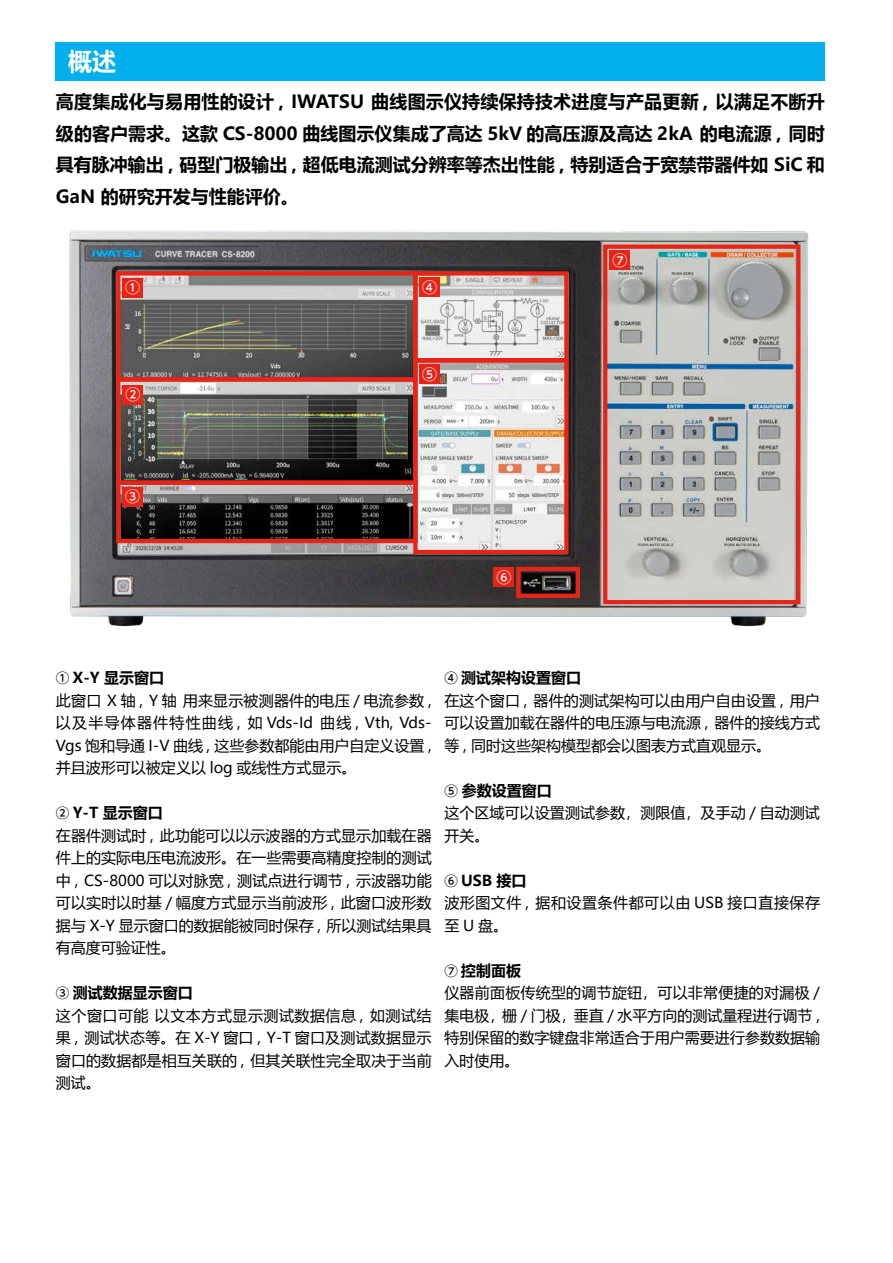
<style>
.page{position:relative;width:893px;height:1263px;background:#fff}
.page>*{position:absolute;margin:0;border:0;box-sizing:border-box;transform-origin:0 0}
.t1{font:700 24px "Microsoft Ya Hei";color:#fff}
.t2{font:700 18px/31.5px "Microsoft Ya Hei";color:#000;text-align:justify}
.t3{font:15px/22.5px "Microsoft Ya Hei";letter-spacing:.005em;color:#000}
.t4{font:15px/22.5px "Microsoft Ya Hei";letter-spacing:.035em;color:#000}
.t5{font:500 15px "UD Shin Go Pr 6";color:#fff}
.s1{font-family:"UD Shin Go Pr 6";font-weight:500;font-size:13.5px}
.s2{font-weight:700}
</style>
<div class="page">
<div style="left:55px;top:43px;width:770px;height:38px;background:#00afec"></div>
<img style="left:69px;top:230px;width:740px;height:397px">
<div style="left:413px;top:271px;width:155px;height:92px;border:4px solid #e72418"></div>
<div style="left:603px;top:244px;width:197px;height:360px;border:4px solid #e72418"></div>
<div style="left:610px;top:251px;width:20px;height:19px;background:#e72418"></div>
<div style="left:413px;top:358px;width:155px;height:196px;border:4px solid #e72418"></div>
<div style="left:419px;top:365px;width:21px;height:19px;background:#e72418"></div>
<div style="left:419px;top:277px;width:21px;height:20px;background:#e72418"></div>
<div style="left:116px;top:271px;width:302px;height:110px;border:4px solid #e72418"></div>
<div style="left:116px;top:377px;width:302px;height:108px;border:4px solid #e72418"></div>
<div style="left:116px;top:480px;width:302px;height:63px;border:4px solid #e72418"></div>
<div style="left:122px;top:278px;width:21px;height:20px;background:#e72418"></div>
<div style="left:122px;top:385px;width:21px;height:19px;background:#e72418"></div>
<div style="left:122px;top:487px;width:21px;height:19px;background:#e72418"></div>
<div style="left:516px;top:567px;width:64px;height:31px;border:4px solid #e72418"></div>
<div style="left:494px;top:567px;width:20px;height:20px;background:#e72418"></div>
<h1 class="t1" style="left:68px;top:45px;width:49px">概述</h1>
<p class="t2" style="left:56px;top:85px;width:770px">高度集成化与易用性的设计 , IWATSU 曲线图示仪持续保持技术进度与产品更新 , 以满足不断升级的客户需求。这款 CS-8000 曲线图示仪集成了高达 5kV 的高压源及高达 2kA 的电流源 , 同时具有脉冲输出 , 码型门极输出 , 超低电流测试分辨率等杰出性能 , 特别适合于宽禁带器件如 SiC 和GaN 的研究开发与性能评价。</p>
<p class="t5" style="left:125px;top:276px;width:16px">①</p>
<p class="t5" style="left:422px;top:275px;width:16px">④</p>
<p class="t5" style="left:125px;top:382px;width:16px">②</p>
<p class="t5" style="left:125px;top:484px;width:16px">③</p>
<p class="t5" style="left:422px;top:362px;width:16px">⑤</p>
<p class="t5" style="left:497px;top:565px;width:16px">⑥</p>
<p class="t5" style="left:612px;top:248px;width:16px">⑦</p>
<p class="t3" style="left:56px;top:666px;width:377px"><span class="s1">①</span> <span class="s2">X-Y 显示窗口<br></span>此窗口 X 轴 , Y 轴 用来显示被测器件的电压 / 电流参数 ,以及半导体器件特性曲线 , 如 Vds-Id 曲线 , Vth, Vds-<br>Vgs 饱和导通 I-V 曲线 , 这些参数都能由用户自定义设置 ,并且波形可以被定义以 log 或线性方式显示。</p>
<p class="t3" style="left:56px;top:801px;width:377px"><span class="s1">②</span> <span class="s2">Y-T 显示窗口<br></span>在器件测试时 , 此功能可以以示波器的方式显示加载在器件上的实际电压电流波形。在一些需要高精度控制的测试中 , CS-8000 可以对脉宽 , 测试点进行调节 , 示波器功能可以实时以时基 / 幅度方式显示当前波形 , 此窗口波形数据与 X-Y 显示窗口的数据能被同时保存 , 所以测试结果具有高度可验证性。</p>
<p class="t3" style="left:56px;top:981px;width:377px"><span class="s1">③</span> <span class="s2">测试数据显示窗口<br></span>这个窗口可能 以文本方式显示测试数据信息 , 如测试结果 , 测试状态等。在 X-Y 窗口 , Y-T 窗口及测试数据显示窗口的数据都是相互关联的 , 但其关联性完全取决于当前测试。</p>
<p class="t3" style="left:444px;top:666px;width:377px"><span class="s1">④</span> <span class="s2">测试架构设置窗口<br></span>在这个窗口 , 器件的测试架构可以由用户自由设置 , 用户可以设置加载在器件的电压源与电流源 , 器件的接线方式等 , 同时这些架构模型都会以图表方式直观显示。</p>
<p class="t3" style="left:444px;top:779px;width:377px"><span class="s1">⑤</span> <span class="s2">参数设置窗口<br></span>这个区域可以设置测试参数，测限值，及手动 / 自动测试开关。</p>
<p class="t4" style="left:444px;top:869px;width:377px"><span class="s1">⑥</span> <span class="s2">USB 接口<br></span>波形图文件 , 据和设置条件都可以由 USB 接口直接保存至U盘。</p>
<p class="t3" style="left:444px;top:959px;width:377px"><span class="s1">⑦</span> <span class="s2">控制面板<br></span>仪器前面板传统型的调节旋钮，可以非常便捷的对漏极 /集电极，栅 / 门极，垂直 / 水平方向的测试量程进行调节 ,特别保留的数字键盘非常适合于用户需要进行参数数据输入时使用。</p>
</div>
